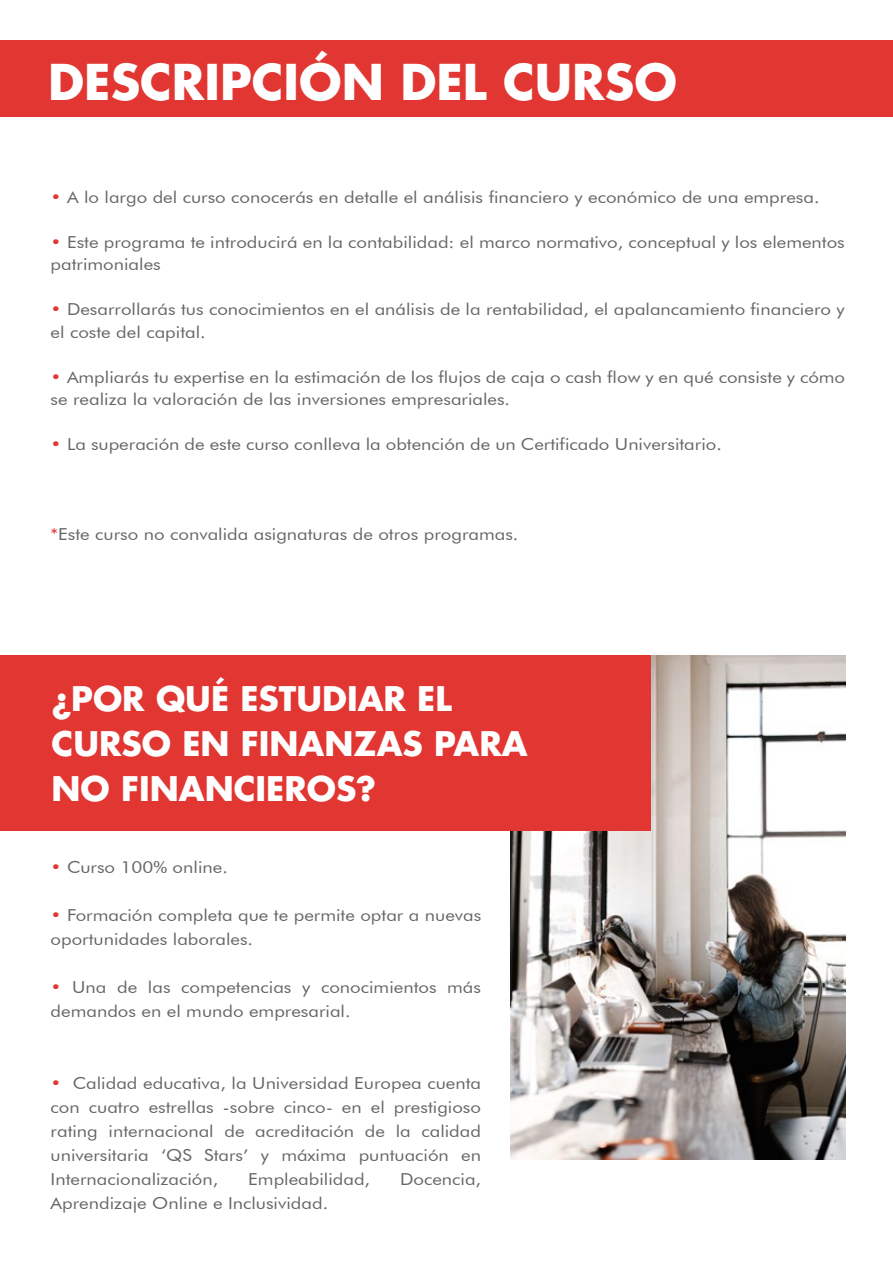
<style>
.page{position:relative;width:893px;height:1263px;background:#fff}
.page>*{position:absolute;margin:0;border:0;box-sizing:border-box;transform-origin:0 0}
.t1{font:700 48px "Futura";color:#fff}
.t2{font:700 33px/45px "Futura";color:#fff}
.t3{font:16.5px/22.5px "Futura BT";color:#666665;scale:1.12 1}
.t4{font:16.5px/24px "Futura BT";color:#666;scale:1.12 1}
.s1{color:#e23632}
</style>
<div class="page">
<div style="left:0;top:41px;width:893px;height:76px;background:#e23632"></div>
<img style="left:510px;top:655px;width:336px;height:505px">
<div style="left:0;top:655px;width:651px;height:175px;background:#e23632"></div>
<h1 class="t1" style="left:48px;top:51px;width:630px">DESCRIPCIÓN DEL CURSO</h1>
<p class="t3" style="left:51px;top:185px;width:688px"><span class="s1">•</span> A lo largo del curso conocerás en detalle el análisis financiero y económico de una empresa.</p>
<p class="t3" style="left:51px;top:230px;width:711px"><span class="s1">•</span> Este programa te introducirá en la contabilidad: el marco normativo, conceptual y los elementos patrimoniales</p>
<p class="t3" style="left:51px;top:298px;width:710px"><span class="s1">•</span> Desarrollarás tus conocimientos en el análisis de la rentabilidad, el apalancamiento financiero y el coste del capital.</p>
<p class="t3" style="left:51px;top:365px;width:711px"><span class="s1">•</span> Ampliarás tu expertise en la estimación de los flujos de caja o cash flow y en qué consiste y cómo se realiza la valoración de las inversiones empresariales.</p>
<p class="t3" style="left:51px;top:433px;width:601px"><span class="s1">•</span> La superación de este curso conlleva la obtención de un Certificado Universitario.</p>
<p class="t3" style="left:51px;top:523px;width:419px"><span class="s1">*</span>Este curso no convalida asignaturas de otros programas.</p>
<h2 class="t2" style="left:52px;top:676px;width:477px">¿POR QUÉ ESTUDIAR EL<br>CURSO EN FINANZAS PARA<br>NO FINANCIEROS?</h2>
<p class="t4" style="left:51px;top:855px;width:160px"><span class="s1">•</span> Curso 100% online.</p>
<p class="t4" style="left:51px;top:903px;width:386px"><span class="s1">•</span> Formación completa que te permite optar a nuevas oportunidades laborales.</p>
<p class="t4" style="left:51px;top:975px;width:386px"><span class="s1">•</span> Una de las competencias y conocimientos más demandos en el mundo empresarial.</p>
<p class="t4" style="left:51px;top:1071px;width:386px;text-align:justify"><span class="s1">•</span> Calidad educativa, la Universidad Europea cuenta con cuatro estrellas -sobre cinco- en el prestigioso rating internacional de acreditación de la calidad universitaria ‘QS Stars’ y máxima puntuación en Internacionalización,</p>
<p class="t4" style="left:248px;top:1167px;width:110px">Empleabilidad,</p>
<p class="t4" style="left:400px;top:1167px;width:74px">Docencia,</p>
<p class="t4" style="left:51px;top:1191px;width:249px">Aprendizaje Online e Inclusividad.</p>
</div>
